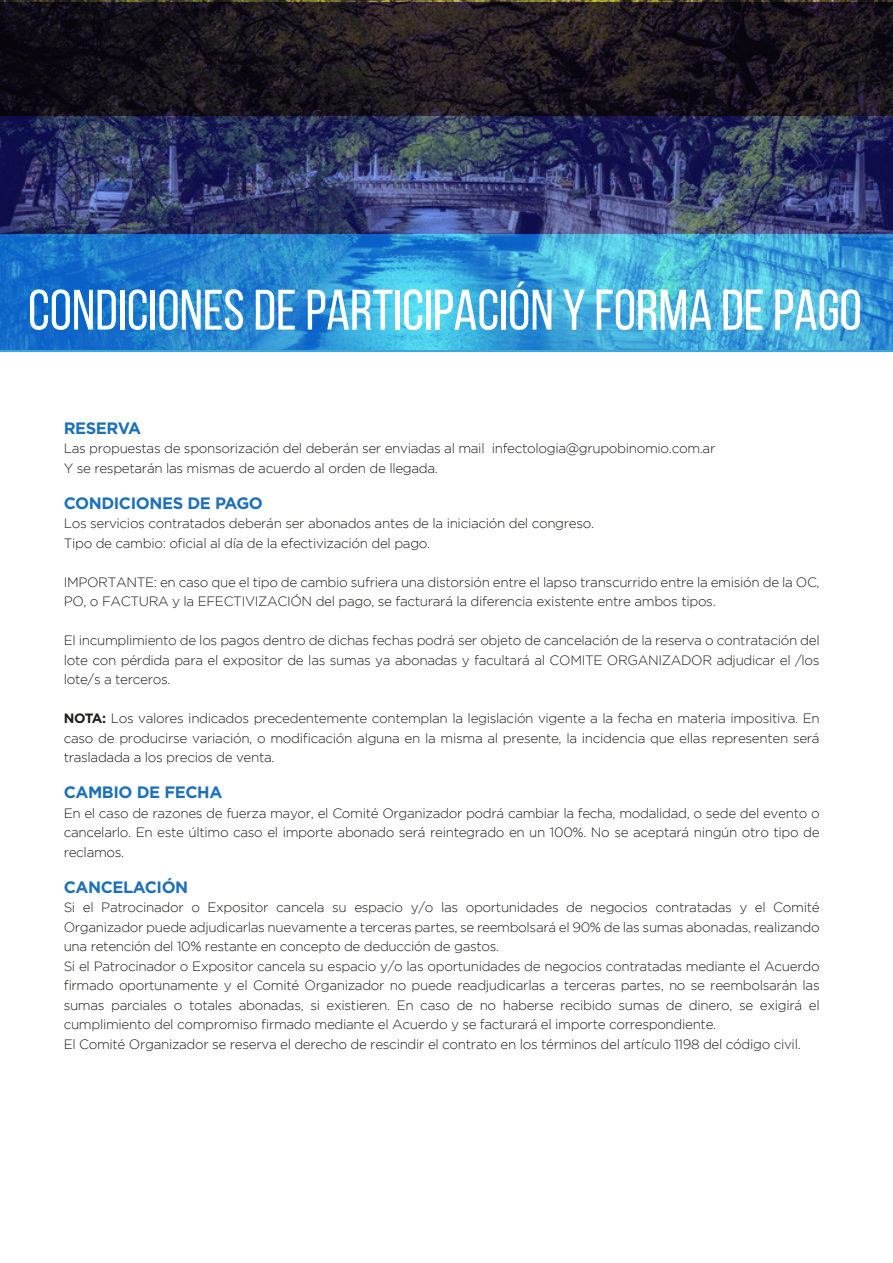
<style>
.page{position:relative;width:893px;height:1263px;background:#fff}
.page>*{position:absolute;margin:0;border:0;box-sizing:border-box;transform-origin:0 0}
.t1{font:57px "Bebas Neue";color:#fff}
.t2{font:700 16.5px "Gotham";letter-spacing:-.025em;color:#1d71b8}
.t3{font:300 13.5px/19.5px "Gotham";letter-spacing:-.025em;color:#1d1d1b}
.s1{font-weight:700}
</style>
<div class="page">
<img style="left:0;top:0;width:893px;height:350px">
<h1 class="t1" style="left:28px;top:279px;width:835px">CONDICIONES DE PARTICIPACIÓN Y FORMA DE PAGO</h1>
<p class="t2" style="left:64px;top:417px;width:79px">RESERVA</p>
<p class="t3" style="left:64px;top:439px;width:653px">Las propuestas de sponsorización del deberán ser enviadas al mail infectologia@grupobinomio.com.ar<br>Y se respetarán las mismas de acuerdo al orden de llegada.</p>
<p class="t2" style="left:64px;top:492px;width:201px">CONDICIONES DE PAGO</p>
<p class="t3" style="left:64px;top:514px;width:532px">Los servicios contratados deberán ser abonados antes de la iniciación del congreso.<br>Tipo de cambio: oficial al día de la efectivización del pago.</p>
<p class="t3" style="left:64px;top:572px;width:757px">IMPORTANTE: en caso que el tipo de cambio sufriera una distorsión entre el lapso transcurrido entre la emisión de la OC,<br>PO, o FACTURA y la EFECTIVIZACIÓN del pago, se facturará la diferencia existente entre ambos tipos.</p>
<p class="t3" style="left:64px;top:631px;width:758px;text-align:justify">El incumplimiento de los pagos dentro de dichas fechas podrá ser objeto de cancelación de la reserva o contratación del lote con pérdida para el expositor de las sumas ya abonadas y facultará al COMITE ORGANIZADOR adjudicar el /los lote/s a terceros.</p>
<p class="t3" style="left:64px;top:709px;width:757px;text-align:justify"><span class="s1">NOTA:</span> Los valores indicados precedentemente contemplan la legislación vigente a la fecha en materia impositiva. En caso de producirse variación, o modificación alguna en la misma al presente, la incidencia que ellas representen será trasladada a los precios de venta.</p>
<p class="t2" style="left:64px;top:782px;width:160px">CAMBIO DE FECHA</p>
<p class="t3" style="left:64px;top:803px;width:757px;text-align:justify">En el caso de razones de fuerza mayor, el Comité Organizador podrá cambiar la fecha, modalidad, o sede del evento o cancelarlo. En este último caso el importe abonado será reintegrado en un 100%. No se aceptará ningún otro tipo de reclamos.</p>
<p class="t2" style="left:64px;top:876px;width:126px">CANCELACIÓN</p>
<p class="t3" style="left:64px;top:898px;width:758px">Si el Patrocinador o Expositor cancela su espacio y/o las oportunidades de negocios contratadas y el Comité Organizador puede adjudicarlas nuevamente a terceras partes, se reembolsará el 90% de las sumas abonadas, realizando una retención del 10% restante en concepto de deducción de gastos.<br>Si el Patrocinador o Expositor cancela su espacio y/o las oportunidades de negocios contratadas mediante el Acuerdo firmado oportunamente y el Comité Organizador no puede readjudicarlas a terceras partes, no se reembolsarán las sumas parciales o totales abonadas, si existieren. En caso de no haberse recibido sumas de dinero, se exigirá el cumplimiento del compromiso firmado mediante el Acuerdo y se facturará el importe correspondiente.<br>El Comité Organizador se reserva el derecho de rescindir el contrato en los términos del artículo 1198 del código civil.</p>
</div>
